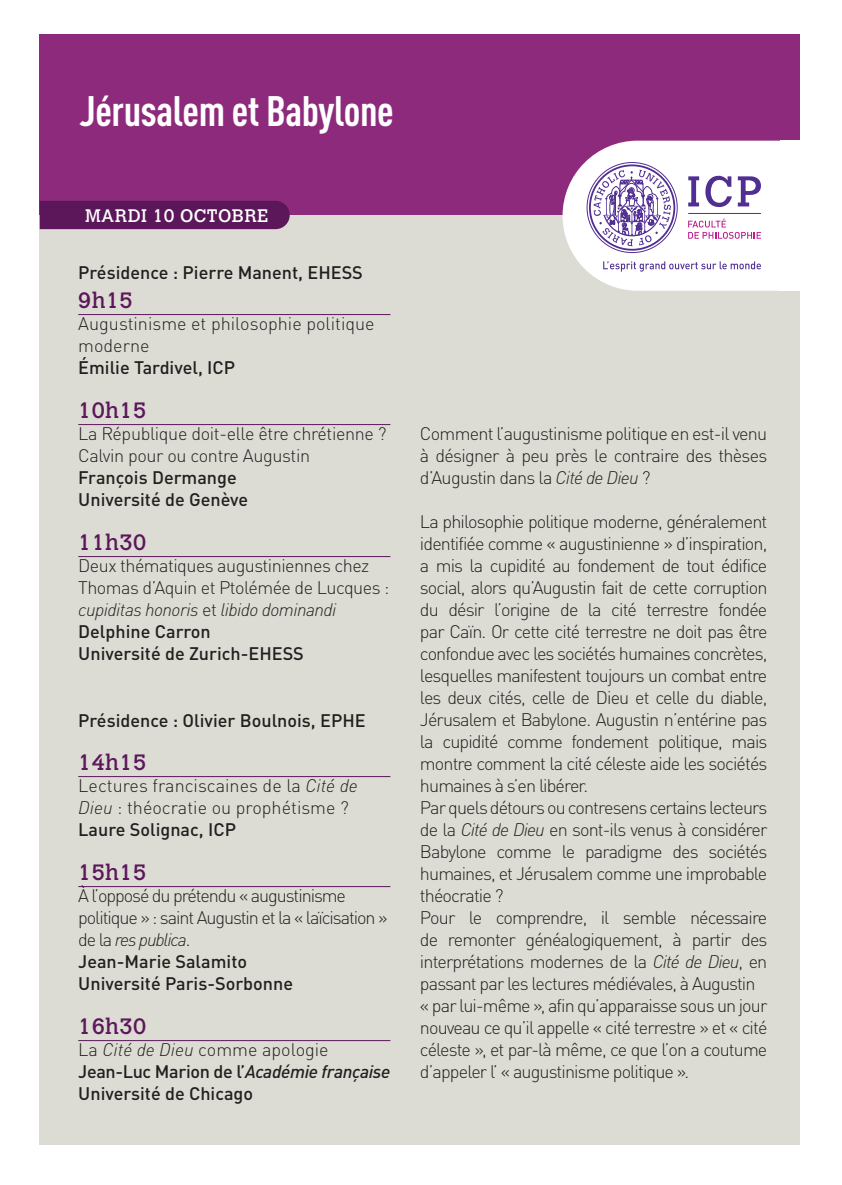
<style>
.page{position:relative;width:842px;height:1185px;background:#fff}
.page>*{position:absolute;margin:0;border:0;box-sizing:border-box;transform-origin:0 0}
.t1{font:700 condensed 42px "DINOT";letter-spacing:-.01em;color:#fff}
.t2{font:22px "Calvert MT Std";letter-spacing:.02em;color:#5b175a}
.t3{font:300 18px/22px "DINOT";letter-spacing:-.05em;color:#231f20}
.t4{font:500 18px/22px "DINOT";color:#231f20}
.t5{font:300 18px/22px "DINOT";letter-spacing:-.03em;color:#231f20}
.t6{font:300 18px/22px "DINOT";color:#231f20}
.t7{font:300 18px/22px "DINOT";letter-spacing:-.02em;color:#231f20}
.t8{font:18px "Calvert MT Std";letter-spacing:.02em;color:#fff}
.s1{font-style:italic}
.s2{font-weight:500}
.s3{font-weight:300}
.s4{font-weight:300;font-style:italic}
</style>
<div class="page">
<div style="left:40px;top:154px;width:759px;height:991px;background:#dcdcd4"></div>
<div style="left:40px;top:34px;width:759px;height:181px;background:#8d2a7c"></div>
<hr style="left:78px;top:314px;width:312px;height:1px;background:#5b175a">
<hr style="left:78px;top:424px;width:312px;height:1px;background:#5b175a">
<hr style="left:78px;top:556px;width:312px;height:1px;background:#5b175a">
<hr style="left:78px;top:776px;width:312px;height:1px;background:#5b175a">
<hr style="left:78px;top:886px;width:312px;height:1px;background:#5b175a">
<hr style="left:78px;top:1040px;width:312px;height:1px;background:#5b175a">
<svg style="left:562px;top:141px;width:237px;height:150px;background:#e6ddec"></svg>
<div style="left:40px;top:201px;width:249px;height:28px;background:#5b175a"></div>
<h1 class="t1" style="left:79px;top:85px;width:316px">Jérusalem et Babylone</h1>
<p class="t8" style="left:85px;top:205px;width:185px">MARDI 10 OCTOBRE</p>
<p class="t4" style="left:78px;top:261px;width:286px">Présidence : Pierre Manent, EHESS</p>
<p class="t2" style="left:78px;top:288px;width:56px">9h15</p>
<p class="t6" style="left:78px;top:313px;width:298px">Augustinisme et philosophie politique moderne</p>
<p class="t4" style="left:78px;top:356px;width:158px">Émilie Tardivel, ICP</p>
<p class="t2" style="left:78px;top:398px;width:69px">10h15</p>
<p class="t7" style="left:78px;top:423px;width:310px">La République doit-elle être chrétienne ?<br>Calvin pour ou contre Augustin</p>
<p class="t4" style="left:78px;top:466px;width:171px">François Dermange<br>Université de Genève</p>
<p class="t2" style="left:78px;top:530px;width:69px">11h30</p>
<p class="t5" style="left:78px;top:555px;width:312px">Deux thématiques augustiniennes chez<br>Thomas d’Aquin et Ptolémée de Lucques : <span class="s1">cupiditas honoris</span> et <span class="s1">libido dominandi<br></span><span class="s2">Delphine Carron<br>Université de Zurich-EHESS</span></p>
<p class="t4" style="left:78px;top:709px;width:289px">Présidence : Olivier Boulnois, EPHE</p>
<p class="t2" style="left:78px;top:750px;width:69px">14h15</p>
<p class="t6" style="left:78px;top:775px;width:281px">Lectures franciscaines de la <span class="s1">Cité de<br>Dieu</span> : théocratie ou prophétisme ?<br><span class="s2">Laure Solignac, ICP</span></p>
<p class="t2" style="left:78px;top:860px;width:69px">15h15</p>
<p class="t3" style="left:78px;top:885px;width:310px">À l’opposé du prétendu « augustinisme politique » : saint Augustin et la « laïcisation » de la <span class="s1">res publica</span>.<br><span class="s2">Jean-Marie Salamito<br>Université Paris-Sorbonne</span></p>
<p class="t2" style="left:78px;top:1014px;width:69px">16h30</p>
<p class="t4" style="left:78px;top:1038px;width:313px"><span class="s3">La</span> <span class="s4">Cité de Dieu</span> <span class="s3">comme apologie<br></span>Jean-Luc Marion de l’<span class="s1">Académie française<br></span>Université de Chicago</p>
<p class="t3" style="left:420px;top:423px;width:349px;text-align:justify">Comment l’augustinisme politique en est-il venu à désigner à peu près le contraire des thèses d’Augustin dans la <span class="s1">Cité de Dieu</span> ?</p>
<p class="t3" style="left:420px;top:511px;width:349px">La philosophie politique moderne, généralement identifiée comme « augustinienne » d’inspiration, a mis la cupidité au fondement de tout édifice social, alors qu’Augustin fait de cette corruption du désir l’origine de la cité terrestre fondée par Caïn. Or cette cité terrestre ne doit pas être confondue avec les sociétés humaines concrètes, lesquelles manifestent toujours un combat entre les deux cités, celle de Dieu et celle du diable, Jérusalem et Babylone. Augustin n’entérine pas la cupidité comme fondement politique, mais montre comment la cité céleste aide les sociétés humaines à s’en libérer.<br>Par quels détours ou contresens certains lecteurs de la <span class="s1">Cité de Dieu</span> en sont-ils venus à considérer Babylone comme le paradigme des sociétés humaines, et Jérusalem comme une improbable théocratie ?<br>Pour le comprendre, il semble nécessaire de remonter généalogiquement, à partir des interprétations modernes de la <span class="s1">Cité de Dieu</span>, en passant par les lectures médiévales, à Augustin « par lui-même », afin qu’apparaisse sous un jour nouveau ce qu’il appelle « cité terrestre » et « cité céleste », et par-là même, ce que l’on a coutume d’appeler l’ « augustinisme politique ».</p>
</div>
